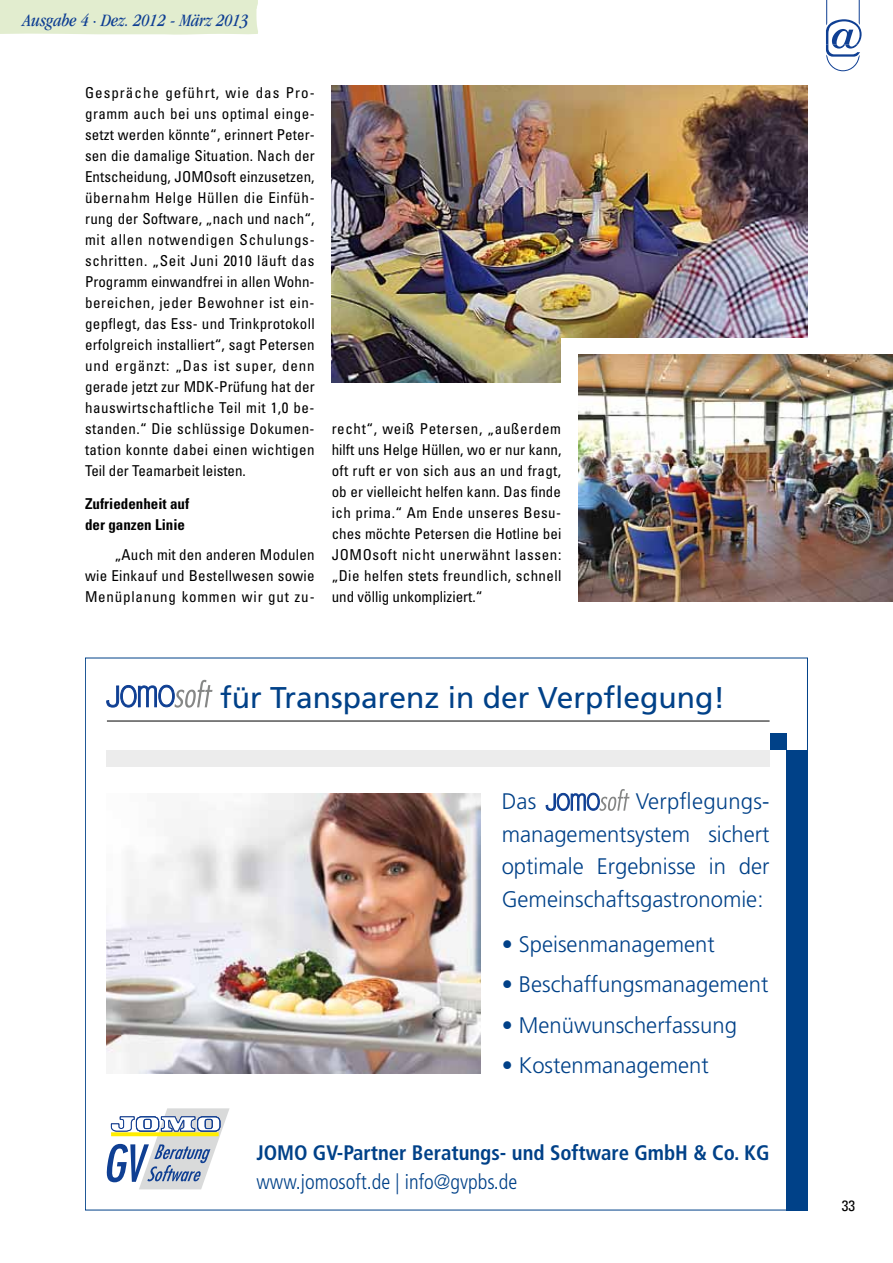
<style>
.page{position:relative;width:893px;height:1263px;background:#fff}
.page>*{position:absolute;margin:0;border:0;box-sizing:border-box;transform-origin:0 0}
.t1{font:30px "Frutiger";color:#004188}
.t2{font:300 22.5px/32.4px "Frutiger";color:#004188;text-align:justify}
.t3{font:700 condensed 21px "Frutiger";color:#004188}
.t4{font:300 condensed 21px "Frutiger";color:#004188}
.t5{font:italic condensed 18px "Garamond";color:#0f3f93}
.t6{font:condensed 15px/21px "Univers";letter-spacing:.025em;color:#000;text-align:justify}
.t7{font:700 condensed 15px/21px "Univers";color:#000}
</style>
<div class="page">
<div style="left:0;top:0;width:258px;height:35px;background:#e2edcf"></div>
<div style="left:824px;top:21px;width:38px;height:37px;background:#f6f8fb;border-radius:9px"></div>
<svg style="left:826px;top:0;width:35px;height:71px"></svg>
<img style="left:332px;top:85px;width:476px;height:298px">
<div style="left:561px;top:338px;width:328px;height:247px;background:#fff"></div>
<img style="left:578px;top:355px;width:315px;height:247px">
<div style="left:106px;top:750px;width:664px;height:17px;background:#ececec"></div>
<svg style="left:106px;top:680px;width:107px;height:28px"></svg>
<hr style="left:107px;top:721px;width:663px;height:1px;background:#000">
<div style="left:770px;top:733px;width:17px;height:17px;background:#004188"></div>
<div style="left:787px;top:750px;width:21px;height:460px;background:#004188"></div>
<svg style="left:546px;top:789px;width:83px;height:22px"></svg>
<svg style="left:107px;top:1108px;width:123px;height:81px"></svg>
<img style="left:106px;top:794px;width:374px;height:279px">
<p class="t5" style="left:23px;top:11px;width:227px">Ausgabe 4 · Dez. 2012 - März 2013</p>
<p class="t6" style="left:85px;top:81px;width:231px">Gespräche geführt, wie das Pro&shy;gramm auch bei uns optimal einge&shy;setzt werden könnte“, erinnert Peter&shy;sen die damalige Situation. Nach der Entscheidung, JOMOsoft einzusetzen, übernahm Helge Hüllen die Einfüh&shy;rung der Software, „nach und nach“, mit allen notwendigen Schulungs&shy;schritten. „Seit Juni 2010 läuft das Programm einwandfrei in allen Wohn&shy;bereichen, jeder Bewohner ist ein&shy;gepflegt, das Ess- und Trinkprotokoll erfolgreich installiert“, sagt Petersen und ergänzt: „Das ist super, denn gerade jetzt zur MDK-Prüfung hat der hauswirtschaftliche Teil mit 1,0 be&shy;standen.“ Die schlüssige Dokumen&shy;tation konnte dabei einen wichtigen Teil der Teamarbeit leisten.</p>
<p class="t7" style="left:85px;top:493px;width:106px">Zufriedenheit auf der ganzen Linie</p>
<p class="t6" style="left:85px;top:543px;width:231px;text-indent:30px">„Auch mit den anderen Modulen wie Einkauf und Bestellwesen sowie Menüplanung kommen wir gut zu-</p>
<p class="t6" style="left:332px;top:417px;width:231px">recht“, weiß Petersen, „außerdem hilft uns Helge Hüllen, wo er nur kann, oft ruft er von sich aus an und fragt, ob er vielleicht helfen kann. Das finde ich prima.“ Am Ende unseres Besu&shy;ches möchte Petersen die Hotline bei JOMOsoft nicht unerwähnt lassen: „Die helfen stets freundlich, schnell und völlig unkompliziert.“</p>
<h1 class="t1" style="left:220px;top:679px;width:507px">für Transparenz in der Verpflegung!</h1>
<h2 class="t2" style="left:502px;top:785px;width:269px;text-indent:134px">Verpflegungs&shy;management system sichert optimale Ergebnisse in der Gemeinschaftsgastronomie:</h2>
<h2 class="t2" style="left:502px;top:928px;width:215px">• Speisenmanagement</h2>
<h2 class="t2" style="left:502px;top:968px;width:268px">• Beschaffungsmanagement</h2>
<h2 class="t2" style="left:502px;top:1009px;width:237px">• Menüwunscherfassung</h2>
<h2 class="t2" style="left:502px;top:1049px;width:209px">• Kostenmanagement</h2>
<h2 class="t2" style="left:502px;top:785px;width:36px">Das</h2>
<h3 class="t3" style="left:256px;top:1140px;width:515px">JOMO GV-Partner Beratungs- und Software GmbH &amp; Co. KG</h3>
<h3 class="t4" style="left:256px;top:1170px;width:262px">www.jomosoft.de | info@gvpbs.de</h3>
<p class="t6" style="left:842px;top:1194px;width:15px">33</p>
</div>
